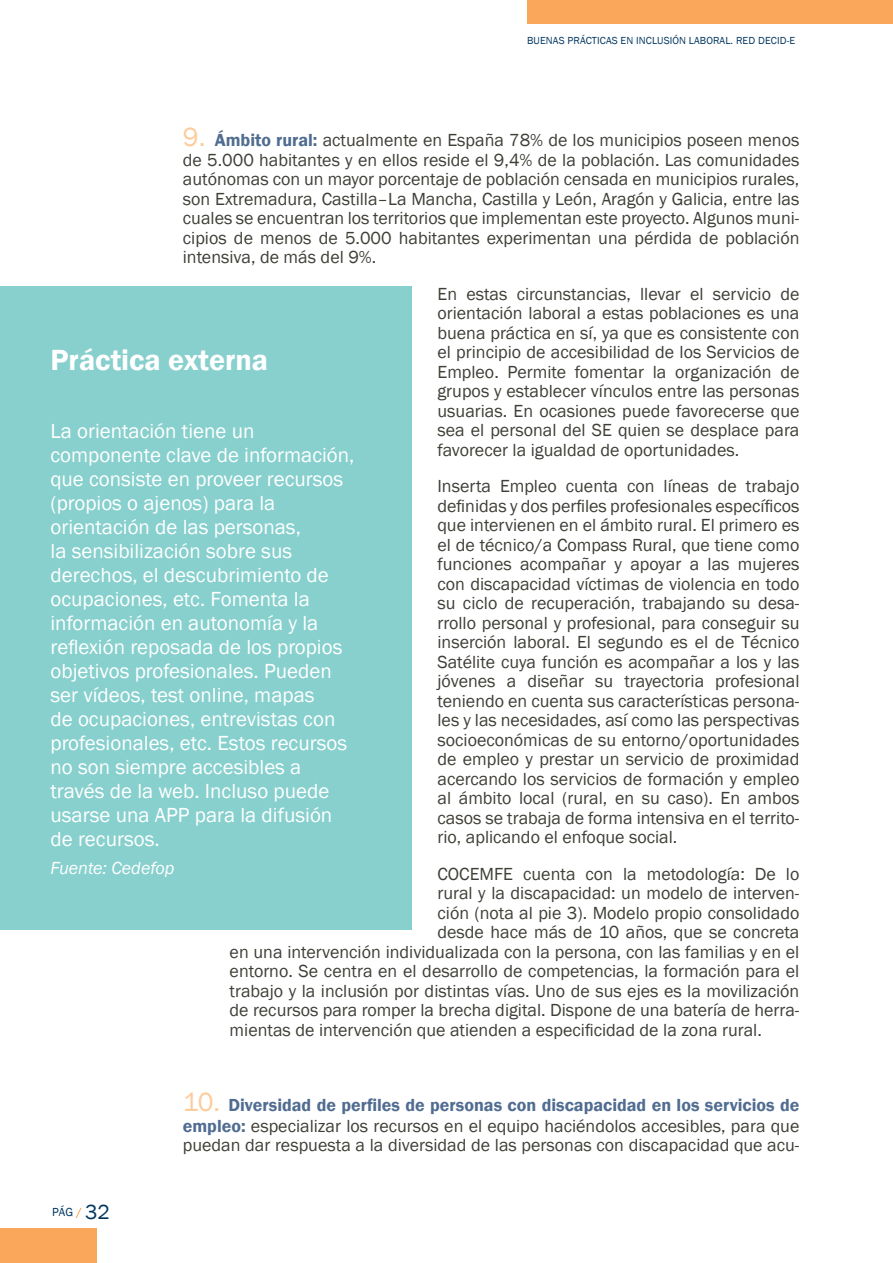
<style>
.page{position:relative;width:893px;height:1263px;background:#fff}
.page>*{position:absolute;margin:0;border:0;box-sizing:border-box;transform-origin:0 0}
.t1{font:600 30px "Franklin Gothic";color:#fff}
.t2{font:21px/24px "Franklin Gothic";color:#fff}
.t3{font:18px/19.5px "Franklin Gothic";color:#3f3e37;text-align:justify}
.t4{font:italic 18px "Franklin Gothic";color:#fff}
.t5{font:12px "Franklin Gothic";color:#003660}
.t6{font:10.5px "Franklin Gothic";letter-spacing:.01em;color:#003660}
.s1{font-size:27px;color:#fdcc9d}
.s2{font-weight:600;color:#506c90}
.s3{color:#f6891f}
.s4{font-size:21px}
</style>
<div class="page">
<div style="left:527px;top:0;width:366px;height:23px;background:#faa75b"></div>
<div style="left:0;top:1228px;width:97px;height:35px;background:#faa75b"></div>
<div style="left:0;top:286px;width:412px;height:643px;background:#87d0cd"></div>
<p class="t6" style="left:527px;top:34px;width:269px">BUENAS PRÁCTICAS EN INCLUSIÓN LABORAL. RED DECID-E</p>
<p class="t3" style="left:183px;top:131px;width:618px"><span class="s1">9.</span> <span class="s2">Ámbito rural:</span> actualmente en España 78% de los municipios poseen menos de 5.000 habitantes y en ellos reside el 9,4% de la población. Las comunidades autónomas con un mayor porcentaje de población censada en municipios rurales, son Extremadura, Castilla–La Mancha, Castilla y León, Aragón y Galicia, entre las cuales se encuentran los territorios que implementan este proyecto. Algunos muni&shy;cipios de menos de 5.000 habitantes experimentan una pérdida de población intensiva, de más del 9%.</p>
<p class="t3" style="left:437px;top:285px;width:363px">En estas circunstancias, llevar el servicio de orientación laboral a estas poblaciones es una buena práctica en sí, ya que es consistente con el principio de accesibilidad de los Servicios de Empleo. Permite fomentar la organización de grupos y establecer vínculos entre las personas usuarias. En ocasiones puede favorecerse que sea el personal del SE quien se desplace para favorecer la igualdad de oportunidades.</p>
<p class="t3" style="left:437px;top:477px;width:363px">Inserta Empleo cuenta con líneas de trabajo definidas y dos perfiles profesionales específicos que intervienen en el ámbito rural. El primero es el de técnico/a Compass Rural, que tiene como funciones acompañar y apoyar a las mujeres con discapacidad víctimas de violencia en todo su ciclo de recuperación, trabajando su desa&shy;rrollo personal y profesional, para conseguir su inserción laboral. El segundo es el de Técnico Satélite cuya función es acompañar a los y las jóvenes a diseñar su trayectoria profesional teniendo en cuenta sus características persona&shy;les y las necesidades, así como las perspectivas socioeconómicas de su entorno/oportunidades de empleo y prestar un servicio de proximidad acercando los servicios de formación y empleo al ámbito local (rural, en su caso). En ambos casos se trabaja de forma intensiva en el territo&shy;rio, aplicando el enfoque social.</p>
<p class="t3" style="left:437px;top:864px;width:363px">COCEMFE cuenta con la metodología: De lo</p>
<p class="t3" style="left:437px;top:884px;width:363px">rural y la discapacidad: un modelo de interven-</p>
<p class="t3" style="left:437px;top:903px;width:363px">ción (nota al pie 3). Modelo propio consolidado</p>
<p class="t3" style="left:437px;top:923px;width:363px">desde hace más de 10 años, que se concreta</p>
<p class="t3" style="left:230px;top:942px;width:571px">en una intervención individualizada con la persona, con las familias y en el</p>
<p class="t3" style="left:230px;top:962px;width:571px">entorno. Se centra en el desarrollo de competencias, la formación para el</p>
<p class="t3" style="left:230px;top:981px;width:571px">trabajo y la inclusión por distintas vías. Uno de sus ejes es la movilización</p>
<p class="t3" style="left:230px;top:1001px;width:571px">de recursos para romper la brecha digital. Dispone de una batería de herra-</p>
<p class="t3" style="left:230px;top:1020px;width:534px">mientas de intervención que atienden a especificidad de la zona rural.</p>
<h1 class="t1" style="left:51px;top:341px;width:219px">Práctica externa</h1>
<p class="t2" style="left:51px;top:419px;width:305px">La orientación tiene un componente clave de información, que consiste en proveer recursos (propios o ajenos) para la orientación de las personas,<br>la sensibilización sobre sus derechos, el descubrimiento de ocupaciones, etc. Fomenta la información en autonomía y la reflexión reposada de los propios objetivos profesionales. Pueden ser vídeos, test online, mapas<br>de ocupaciones, entrevistas con profesionales, etc. Estos recursos no son siempre accesibles a través de la web. Incluso puede usarse una APP para la difusión de recursos.</p>
<p class="t4" style="left:51px;top:857px;width:126px">Fuente: Cedefop</p>
<p class="t5" style="left:52px;top:1205px;width:59px">PÁG <span class="s3">/</span> <span class="s4">32</span></p>
<p class="t3" style="left:183px;top:1095px;width:618px;line-height:20.2px"><span class="s1">10.</span> <span class="s2">Diversidad de perfiles de personas con discapacidad en los servicios de empleo:</span> especializar los recursos en el equipo haciéndolos accesibles, para que puedan dar respuesta a la diversidad de las personas con discapacidad que acu-</p>
</div>
